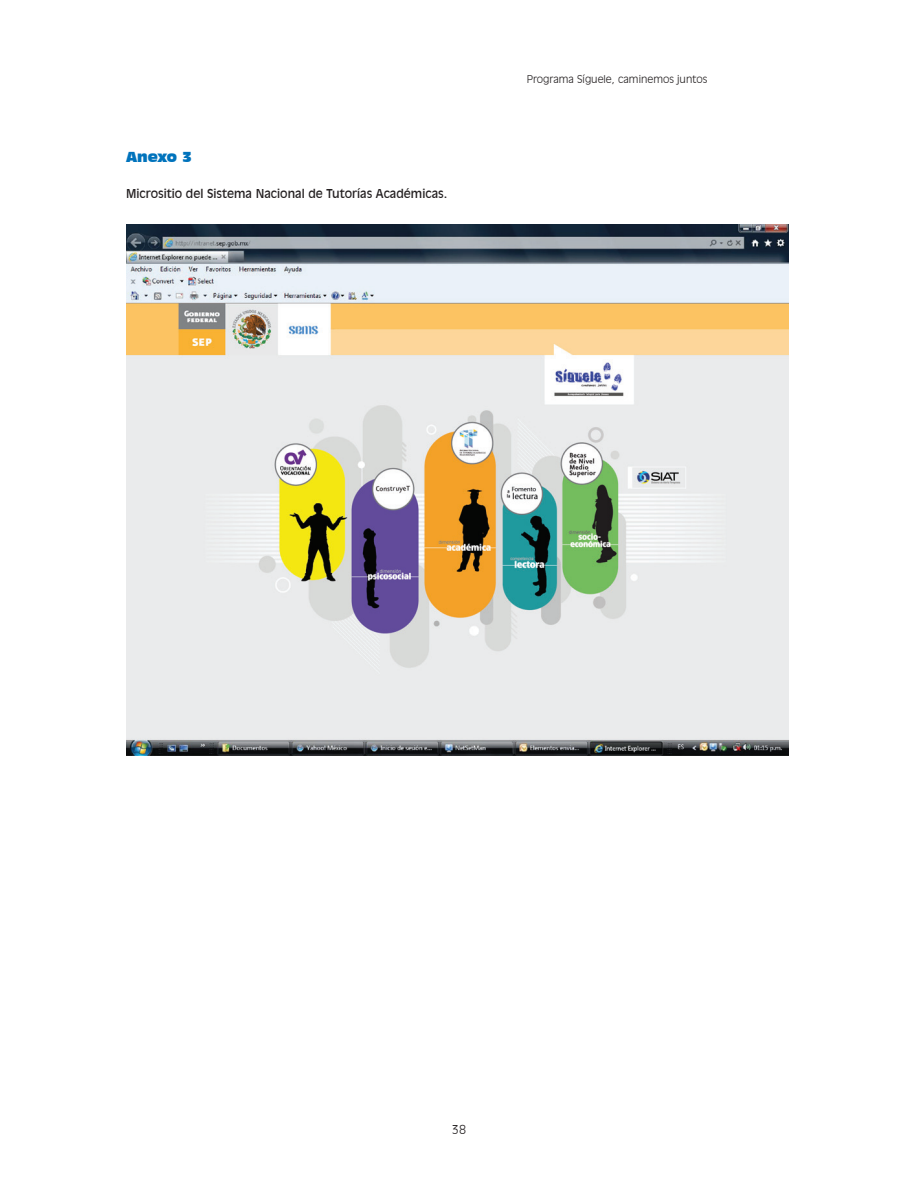
<style>
.page{position:relative;width:918px;height:1188px;background:#fff}
.page>*{position:absolute;margin:0;border:0;box-sizing:border-box;transform-origin:0 0}
.t1{font:13.5px "Incised 901 BT Compact";letter-spacing:-.01em;color:#0073bc}
.t2{font:12px "Incised 901 BT";color:#231f20}
.t3{font:300 12px "Incised 901 BT";color:#231f20}
.t4{font:300 10.5px "Incised 901 BT";color:#231f20}
</style>
<div class="page">
<img style="left:126px;top:224px;width:663px;height:531px">
<p class="t1" style="left:126px;top:149px;width:68px">Anexo 3</p>
<p class="t2" style="left:126px;top:186px;width:323px">Micrositio del Sistema Nacional de Tutorías Académicas.</p>
<p class="t4" style="left:527px;top:73px;width:182px">Programa Síguele, caminemos juntos</p>
<p class="t3" style="left:452px;top:1123px;width:16px">38</p>
</div>
